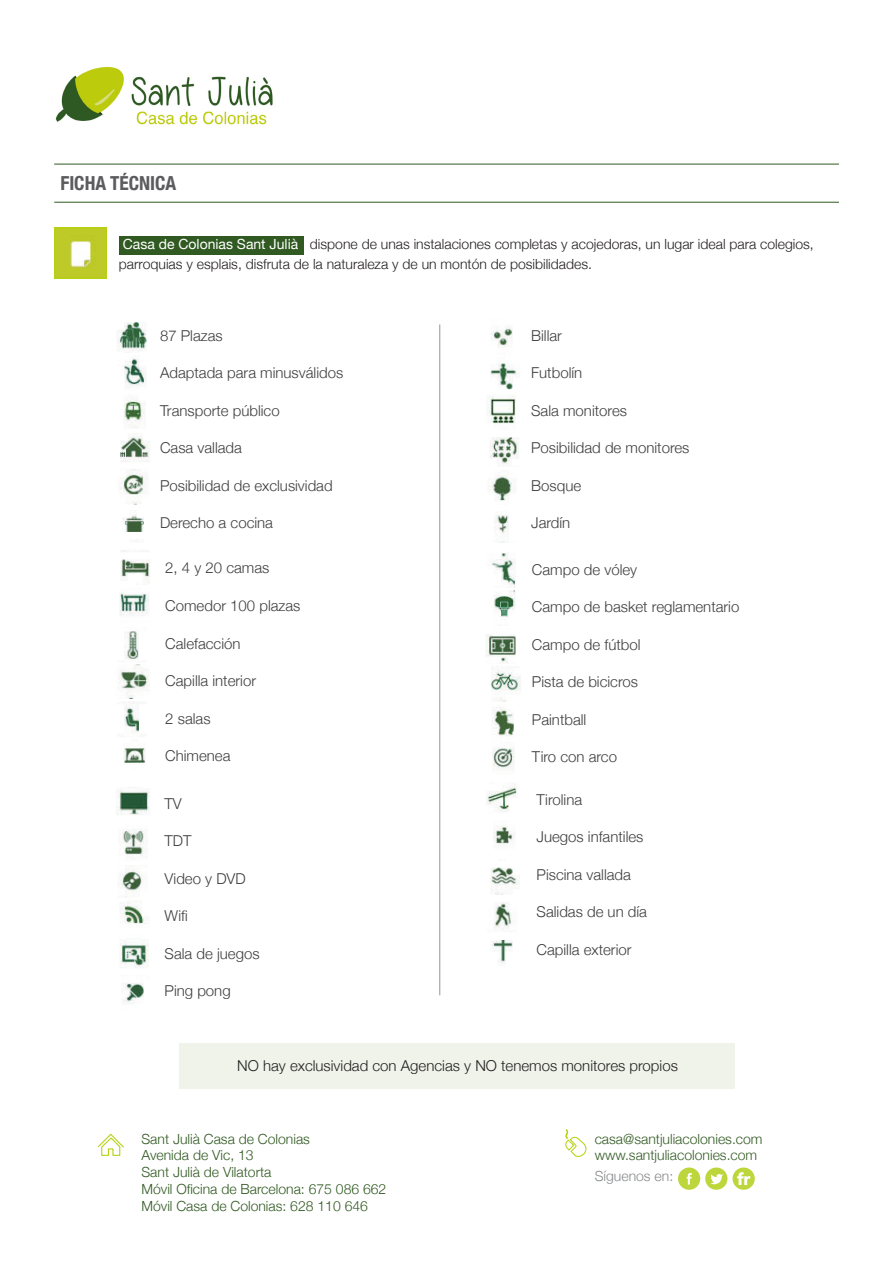
<style>
.page{position:relative;width:893px;height:1263px;background:#fff}
.page>*{position:absolute;margin:0;border:0;box-sizing:border-box;transform-origin:0 0}
.t1{font:700 condensed 19.35px "Helvetica Neue";color:#5c5c5f}
.t2{font:300 15px "Helvetica Neue";color:#3e3e3f}
.t3{font:300 15px "Helvetica Neue";color:#231f20}
.t4{font:300 13.95px/19.5px "Helvetica Neue";color:#231f20}
.t5{font:300 13.95px "Helvetica Neue";color:#315a22}
.t6{font:300 13.95px "Helvetica Neue";color:#355d27}
.t7{font:300 13.95px "Helvetica Neue";color:#87898c}
.s1{font-weight:400;color:#fff}
.s2{color:#355d27}
</style>
<div class="page">
<div style="left:119px;top:236px;width:185px;height:19px;background:#315a22"></div>
<img style="left:55px;top:66px;width:218px;height:59px">
<hr style="left:54px;top:164px;width:785px;height:1px;background:#315a22">
<hr style="left:54px;top:202px;width:785px;height:1px;background:#315a22">
<img style="left:57px;top:230px;width:47px;height:46px">
<div style="left:54px;top:227px;width:53px;height:52px;border:2px solid #b6d112"></div>
<div style="left:179px;top:1043px;width:556px;height:46px;background:#eff3ea"></div>
<svg style="left:565px;top:1129px;width:22px;height:28px"></svg>
<svg style="left:97px;top:1133px;width:27px;height:23px"></svg>
<hr style="left:439px;top:324px;width:1px;height:671px;background:#939598">
<svg style="left:732px;top:1167px;width:23px;height:23px"></svg>
<div style="left:678px;top:1167px;width:22px;height:23px;background:#bdd63c;border-radius:50%"></div>
<svg style="left:687px;top:1173px;width:5px;height:11px"></svg>
<div style="left:705px;top:1167px;width:22px;height:23px;background:#bdd63c;border-radius:50%"></div>
<svg style="left:710px;top:1174px;width:13px;height:11px"></svg>
<svg style="left:737px;top:1172px;width:13px;height:13px"></svg>
<img style="left:486px;top:634px;width:30px;height:30px">
<img style="left:491px;top:553px;width:25px;height:35px">
<img style="left:494px;top:590px;width:21px;height:27px">
<img style="left:492px;top:748px;width:23px;height:22px">
<img style="left:491px;top:666px;width:30px;height:35px">
<img style="left:492px;top:707px;width:22px;height:29px">
<img style="left:495px;top:902px;width:17px;height:28px">
<img style="left:487px;top:783px;width:30px;height:29px">
<img style="left:491px;top:940px;width:22px;height:26px">
<img style="left:490px;top:867px;width:30px;height:27px">
<img style="left:493px;top:826px;width:22px;height:19px">
<img style="left:124px;top:358px;width:23px;height:30px">
<img style="left:117px;top:322px;width:30px;height:29px">
<img style="left:124px;top:398px;width:22px;height:30px">
<img style="left:120px;top:433px;width:30px;height:29px">
<img style="left:120px;top:469px;width:28px;height:35px">
<img style="left:122px;top:515px;width:22px;height:27px">
<img style="left:118px;top:665px;width:31px;height:34px">
<img style="left:121px;top:550px;width:29px;height:34px">
<img style="left:124px;top:740px;width:22px;height:23px">
<img style="left:122px;top:702px;width:24px;height:35px">
<img style="left:124px;top:631px;width:22px;height:31px">
<img style="left:119px;top:593px;width:30px;height:23px">
<img style="left:122px;top:983px;width:22px;height:21px">
<img style="left:116px;top:787px;width:34px;height:28px">
<img style="left:123px;top:829px;width:25px;height:30px">
<img style="left:117px;top:866px;width:26px;height:32px">
<img style="left:121px;top:900px;width:27px;height:24px">
<img style="left:120px;top:938px;width:29px;height:30px">
<img style="left:494px;top:515px;width:15px;height:28px">
<img style="left:491px;top:326px;width:22px;height:21px">
<img style="left:490px;top:363px;width:27px;height:26px">
<img style="left:489px;top:470px;width:26px;height:31px">
<img style="left:489px;top:437px;width:30px;height:27px">
<img style="left:487px;top:395px;width:29px;height:29px">
<p class="t1" style="left:60px;top:171px;width:117px">FICHA TÉCNICA</p>
<p class="t4" style="left:119px;top:234px;width:696px"><span class="s1">Casa de Colonias Sant Julià</span> dispone de unas instalaciones completas y acojedoras, un lugar ideal para colegios, parroquias y esplais, disfruta de la naturaleza y de un montón de posibilidades.</p>
<p class="t2" style="left:160px;top:326px;width:64px">87 Plazas</p>
<p class="t2" style="left:160px;top:364px;width:185px">Adaptada para minusválidos</p>
<p class="t2" style="left:160px;top:401px;width:121px">Transporte público</p>
<p class="t2" style="left:160px;top:439px;width:83px">Casa vallada</p>
<p class="t2" style="left:160px;top:476px;width:174px">Posibilidad de exclusividad</p>
<p class="t2" style="left:160px;top:514px;width:115px">Derecho a cocina</p>
<p class="t2" style="left:165px;top:559px;width:106px">2, 4 y 20 camas</p>
<p class="t2" style="left:165px;top:596px;width:137px">Comedor 100 plazas</p>
<p class="t2" style="left:165px;top:634px;width:77px">Calefacción</p>
<p class="t2" style="left:165px;top:671px;width:92px">Capilla interior</p>
<p class="t2" style="left:165px;top:709px;width:47px">2 salas</p>
<p class="t2" style="left:165px;top:746px;width:67px">Chimenea</p>
<p class="t2" style="left:165px;top:794px;width:19px">TV</p>
<p class="t2" style="left:165px;top:832px;width:28px">TDT</p>
<p class="t2" style="left:165px;top:869px;width:83px">Video y DVD</p>
<p class="t2" style="left:165px;top:907px;width:25px">Wifi</p>
<p class="t2" style="left:165px;top:944px;width:96px">Sala de juegos</p>
<p class="t2" style="left:165px;top:982px;width:68px">Ping pong</p>
<p class="t2" style="left:531px;top:326px;width:32px">Billar</p>
<p class="t2" style="left:531px;top:364px;width:53px">Futbolín</p>
<p class="t2" style="left:531px;top:401px;width:97px">Sala monitores</p>
<p class="t2" style="left:531px;top:439px;width:160px">Posibilidad de monitores</p>
<p class="t2" style="left:531px;top:476px;width:51px">Bosque</p>
<p class="t2" style="left:531px;top:514px;width:41px">Jardín</p>
<p class="t2" style="left:532px;top:560px;width:107px">Campo de vóley</p>
<p class="t2" style="left:532px;top:598px;width:209px">Campo de basket reglamentario</p>
<p class="t2" style="left:532px;top:635px;width:110px">Campo de fútbol</p>
<p class="t2" style="left:532px;top:673px;width:108px">Pista de bicicros</p>
<p class="t2" style="left:532px;top:710px;width:56px">Paintball</p>
<p class="t2" style="left:532px;top:748px;width:87px">Tiro con arco</p>
<p class="t2" style="left:537px;top:790px;width:47px">Tirolina</p>
<p class="t2" style="left:537px;top:828px;width:108px">Juegos infantiles</p>
<p class="t2" style="left:537px;top:865px;width:96px">Piscina vallada</p>
<p class="t2" style="left:537px;top:903px;width:112px">Salidas de un día</p>
<p class="t2" style="left:537px;top:940px;width:96px">Capilla exterior</p>
<p class="t3" style="left:237px;top:1056px;width:442px">NO hay exclusividad con Agencias y NO tenemos monitores propios</p>
<p class="t5" style="left:141px;top:1130px;width:170px">Sant Julià Casa de Colonias</p>
<p class="t5" style="left:141px;top:1147px;width:114px">Avenida de Vic, 13</p>
<p class="t5" style="left:141px;top:1163px;width:131px">Sant Julià de Vilatorta</p>
<p class="t5" style="left:141px;top:1180px;width:246px">Móvil Oficina de Barcelona: 675 086 662</p>
<p class="t5" style="left:141px;top:1197px;width:228px">Móvil Casa de Colonias: 628 110 646</p>
<p class="t5" style="left:595px;top:1130px;width:169px">casa@<span class="s2">santjulia</span>colonies.com</p>
<p class="t6" style="left:595px;top:1147px;width:164px">www.santjuliacolonies.com</p>
<p class="t7" style="left:595px;top:1168px;width:80px">Síguenos en:</p>
</div>
